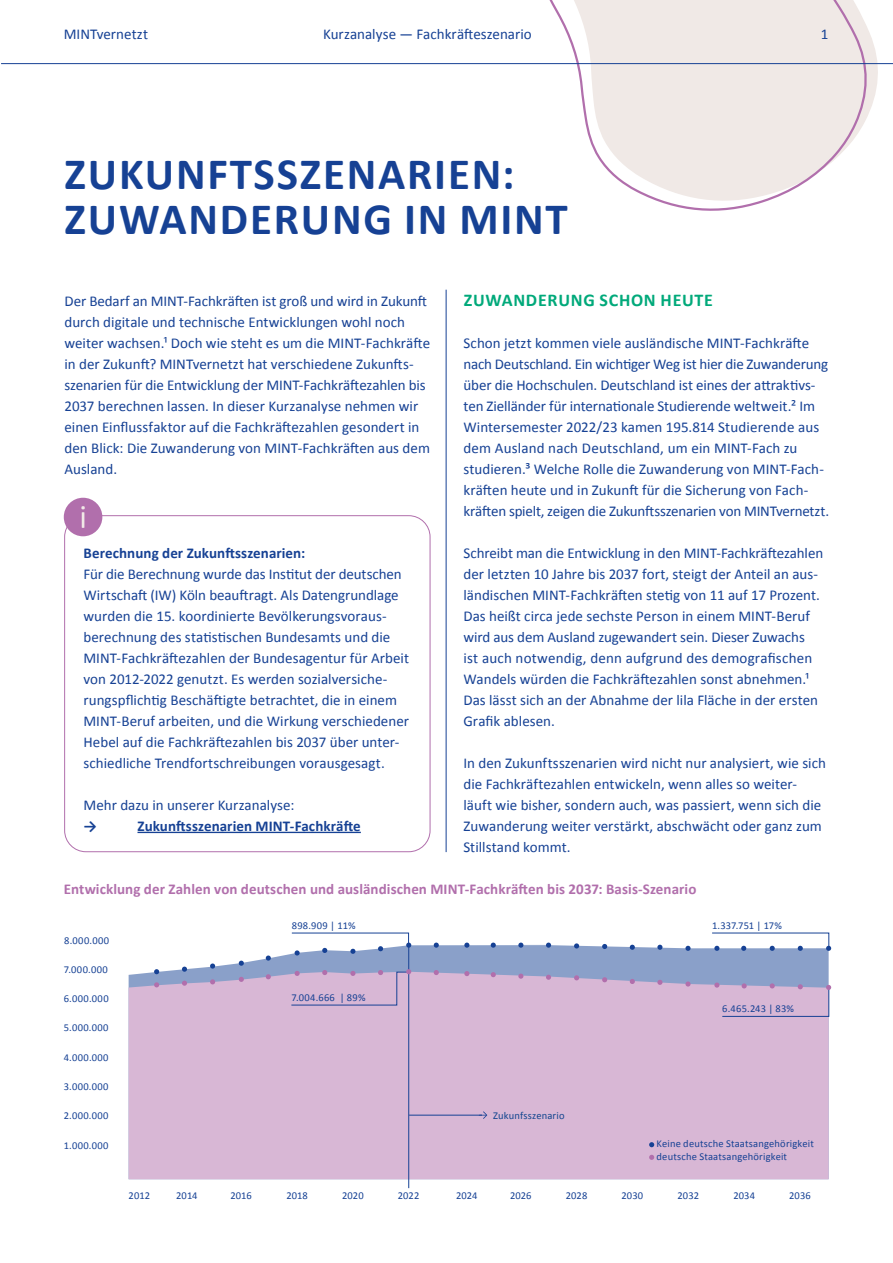
<style>
.page{position:relative;width:893px;height:1263px;background:#fff}
.page>*{position:absolute;margin:0;border:0;box-sizing:border-box;transform-origin:0 0}
.t1{font:700 45px/45px "Calibri";letter-spacing:.04em;color:#164194}
.t2{font:700 18px "Calibri";letter-spacing:.04em;color:#00a97a}
.t3{font:15px/21px "Calibri";color:#164194}
.t4{font:700 15px "Calibri";letter-spacing:.005em;color:#b16fac}
.t5{font:700 15px "Calibri";letter-spacing:.005em;color:#164194}
.t6{font:10.5px/12.6px "Calibri";letter-spacing:.015em;color:#164194}
.t7{font:10.5px "Calibri";letter-spacing:.015em;color:#12458f}
</style>
<div class="page">
<svg style="left:528px;top:0;width:344px;height:211px"></svg>
<hr style="left:1px;top:63px;width:892px;height:1px;background:#164194">
<hr style="left:446px;top:290px;width:1px;height:562px;background:#164194">
<hr style="left:137px;top:832px;width:224px;height:1px;background:#164194">
<div style="left:64px;top:515px;width:366px;height:337px;border:1px solid #b16fac;border-radius:21px"></div>
<div style="left:64px;top:498px;width:38px;height:38px;background:#b16fac;border-radius:50%"></div>
<svg style="left:81px;top:506px;width:4px;height:22px"></svg>
<svg style="left:159px;top:945px;width:670px;height:27px;fill:#8aa0c9"></svg>
<div style="left:129px;top:972px;width:700px;height:207px;background:#d8b7d5"></div>
<svg style="left:154px;top:982px;width:5px;height:5px"></svg>
<svg style="left:154px;top:969px;width:5px;height:5px"></svg>
<svg style="left:182px;top:966px;width:5px;height:6px"></svg>
<svg style="left:210px;top:963px;width:5px;height:5px"></svg>
<svg style="left:239px;top:961px;width:5px;height:5px"></svg>
<svg style="left:266px;top:955px;width:5px;height:6px"></svg>
<svg style="left:434px;top:942px;width:5px;height:6px"></svg>
<svg style="left:464px;top:942px;width:5px;height:6px"></svg>
<svg style="left:491px;top:942px;width:5px;height:6px"></svg>
<svg style="left:518px;top:942px;width:5px;height:6px"></svg>
<svg style="left:546px;top:942px;width:5px;height:6px"></svg>
<svg style="left:574px;top:943px;width:5px;height:5px"></svg>
<svg style="left:602px;top:944px;width:5px;height:5px"></svg>
<svg style="left:630px;top:945px;width:5px;height:5px"></svg>
<svg style="left:657px;top:945px;width:5px;height:5px"></svg>
<svg style="left:685px;top:946px;width:6px;height:5px"></svg>
<svg style="left:182px;top:981px;width:5px;height:5px"></svg>
<svg style="left:210px;top:979px;width:5px;height:5px"></svg>
<svg style="left:239px;top:977px;width:5px;height:5px"></svg>
<svg style="left:266px;top:974px;width:5px;height:5px"></svg>
<svg style="left:434px;top:970px;width:5px;height:5px"></svg>
<svg style="left:464px;top:971px;width:5px;height:5px"></svg>
<svg style="left:491px;top:972px;width:5px;height:5px"></svg>
<svg style="left:518px;top:973px;width:5px;height:6px"></svg>
<svg style="left:546px;top:975px;width:5px;height:5px"></svg>
<svg style="left:574px;top:975px;width:5px;height:5px"></svg>
<svg style="left:602px;top:977px;width:5px;height:5px"></svg>
<svg style="left:630px;top:979px;width:5px;height:5px"></svg>
<svg style="left:657px;top:980px;width:5px;height:5px"></svg>
<svg style="left:685px;top:981px;width:6px;height:5px"></svg>
<svg style="left:649px;top:1142px;width:5px;height:5px"></svg>
<svg style="left:649px;top:1155px;width:5px;height:5px"></svg>
<svg style="left:479px;top:1111px;width:8px;height:8px"></svg>
<hr style="left:409px;top:1115px;width:73px;height:1px;background:#164194">
<hr style="left:408px;top:946px;width:1px;height:242px;background:#164194">
<svg style="left:711px;top:932px;width:120px;height:19px"></svg>
<svg style="left:714px;top:982px;width:117px;height:35px;background:#c8afd1"></svg>
<svg style="left:291px;top:932px;width:120px;height:23px"></svg>
<svg style="left:291px;top:969px;width:120px;height:37px;background:#c8aed0"></svg>
<p class="t3" style="left:64px;top:23px;width:86px">MINTvernetzt</p>
<p class="t3" style="left:323px;top:23px;width:210px">Kurzanalyse — Fachkräfteszenario</p>
<p class="t3" style="left:821px;top:23px;width:9px">1</p>
<h1 class="t1" style="left:65px;top:152px;width:505px">ZUKUNFTSSZENARIEN:<br>ZUWANDERUNG IN MINT</h1>
<p class="t3" style="left:64px;top:291px;width:367px">Der Bedarf an MINT-Fachkräften ist groß und wird in Zukunft durch digitale und technische Entwicklungen wohl noch weiter wachsen.¹ Doch wie steht es um die MINT-Fachkräfte in der Zukunft? MINTvernetzt hat verschiedene Zukunfts&shy;szenarien für die Entwicklung der MINT-Fachkräftezahlen bis 2037 berechnen lassen. In dieser Kurzanalyse nehmen wir einen Einflussfaktor auf die Fachkräftezahlen gesondert in den Blick: Die Zuwanderung von MINT-Fachkräften aus dem Ausland.</p>
<p class="t5" style="left:83px;top:543px;width:223px">Berechnung der Zukunftsszenarien:</p>
<p class="t3" style="left:83px;top:564px;width:327px">Für die Berechnung wurde das Institut der deutschen Wirtschaft (IW) Köln beauftragt. Als Datengrundlage wurden die 15. koordinierte Bevölkerungsvoraus&shy;berechnung des statistischen Bundesamts und die MINT-Fachkräftezahlen der Bundesagentur für Arbeit von 2012-2022 genutzt. Es werden sozialversiche&shy;rungspflichtig Beschäftigte betrachtet, die in einem MINT-Beruf arbeiten, und die Wirkung verschiedener Hebel auf die Fachkräftezahlen bis 2037 über unter&shy;schiedliche Trendfortschreibungen vorausgesagt.</p>
<p class="t3" style="left:83px;top:795px;width:212px">Mehr dazu in unserer Kurzanalyse:</p>
<p class="t5" style="left:83px;top:816px;width:15px">→</p>
<p class="t5" style="left:137px;top:816px;width:225px">Zukunftsszenarien MINT-Fachkräfte</p>
<p class="t2" style="left:464px;top:289px;width:251px">ZUWANDERUNG SCHON HEUTE</p>
<p class="t3" style="left:463px;top:333px;width:367px">Schon jetzt kommen viele ausländische MINT-Fachkräfte nach Deutschland. Ein wichtiger Weg ist hier die Zuwanderung über die Hochschulen. Deutschland ist eines der attraktivs&shy;ten Zielländer für internationale Studierende weltweit.² Im Wintersemester 2022/23 kamen 195.814 Studierende aus dem Ausland nach Deutschland, um ein MINT-Fach zu studieren.³ Welche Rolle die Zuwanderung von MINT-Fach&shy;kräften heute und in Zukunft für die Sicherung von Fach&shy;kräften spielt, zeigen die Zukunftsszenarien von MINTvernetzt.</p>
<p class="t3" style="left:463px;top:543px;width:361px">Schreibt man die Entwicklung in den MINT-Fachkräftezahlen der letzten 10 Jahre bis 2037 fort, steigt der Anteil an aus&shy;ländischen MINT-Fachkräften stetig von 11 auf 17 Prozent.<br>Das heißt circa jede sechste Person in einem MINT-Beruf wird aus dem Ausland zugewandert sein. Dieser Zuwachs ist auch notwendig, denn aufgrund des demografischen Wandels würden die Fachkräftezahlen sonst abnehmen.¹<br>Das lässt sich an der Abnahme der lila Fläche in der ersten Grafik ablesen.</p>
<p class="t3" style="left:463px;top:753px;width:364px">In den Zukunftsszenarien wird nicht nur analysiert, wie sich die Fachkräftezahlen entwickeln, wenn alles so weiter&shy;läuft wie bisher, sondern auch, was passiert, wenn sich die Zuwanderung weiter verstärkt, abschwächt oder ganz zum Stillstand kommt.</p>
<p class="t4" style="left:64px;top:879px;width:634px">Entwicklung der Zahlen von deutschen und ausländischen MINT-Fachkräften bis 2037: Basis-Szenario</p>
<p class="t6" style="left:64px;top:934px;width:46px">8.000.000</p>
<p class="t6" style="left:64px;top:963px;width:46px">7.000.000</p>
<p class="t6" style="left:64px;top:992px;width:46px">6.000.000</p>
<p class="t6" style="left:64px;top:1022px;width:46px">5.000.000</p>
<p class="t6" style="left:64px;top:1051px;width:46px">4.000.000</p>
<p class="t6" style="left:64px;top:1080px;width:46px">3.000.000</p>
<p class="t6" style="left:64px;top:1109px;width:46px">2.000.000</p>
<p class="t6" style="left:64px;top:1139px;width:46px">1.000.000</p>
<p class="t6" style="left:292px;top:919px;width:65px">898.909 | 11%</p>
<p class="t6" style="left:712px;top:919px;width:71px">1.337.751 | 17%</p>
<p class="t6" style="left:291px;top:991px;width:76px">7.004.666 | 89%</p>
<p class="t7" style="left:493px;top:1108px;width:73px">Zukunfsszenario</p>
<p class="t6" style="left:722px;top:1002px;width:73px">6.465.243 | 83%</p>
<p class="t6" style="left:657px;top:1137px;width:159px">Keine deutsche Staatsangehörigkeit deutsche Staatsangehörigkeit</p>
<p class="t6" style="left:129px;top:1189px;width:23px">2012</p>
<p class="t6" style="left:176px;top:1189px;width:23px">2014</p>
<p class="t6" style="left:230px;top:1189px;width:23px">2016</p>
<p class="t6" style="left:286px;top:1189px;width:23px">2018</p>
<p class="t6" style="left:342px;top:1189px;width:23px">2020</p>
<p class="t6" style="left:398px;top:1189px;width:23px">2022</p>
<p class="t6" style="left:456px;top:1189px;width:23px">2024</p>
<p class="t6" style="left:510px;top:1189px;width:23px">2026</p>
<p class="t6" style="left:566px;top:1189px;width:23px">2028</p>
<p class="t6" style="left:621px;top:1189px;width:23px">2030</p>
<p class="t6" style="left:678px;top:1189px;width:23px">2032</p>
<p class="t6" style="left:733px;top:1189px;width:23px">2034</p>
<p class="t6" style="left:789px;top:1189px;width:23px">2036</p>
</div>
